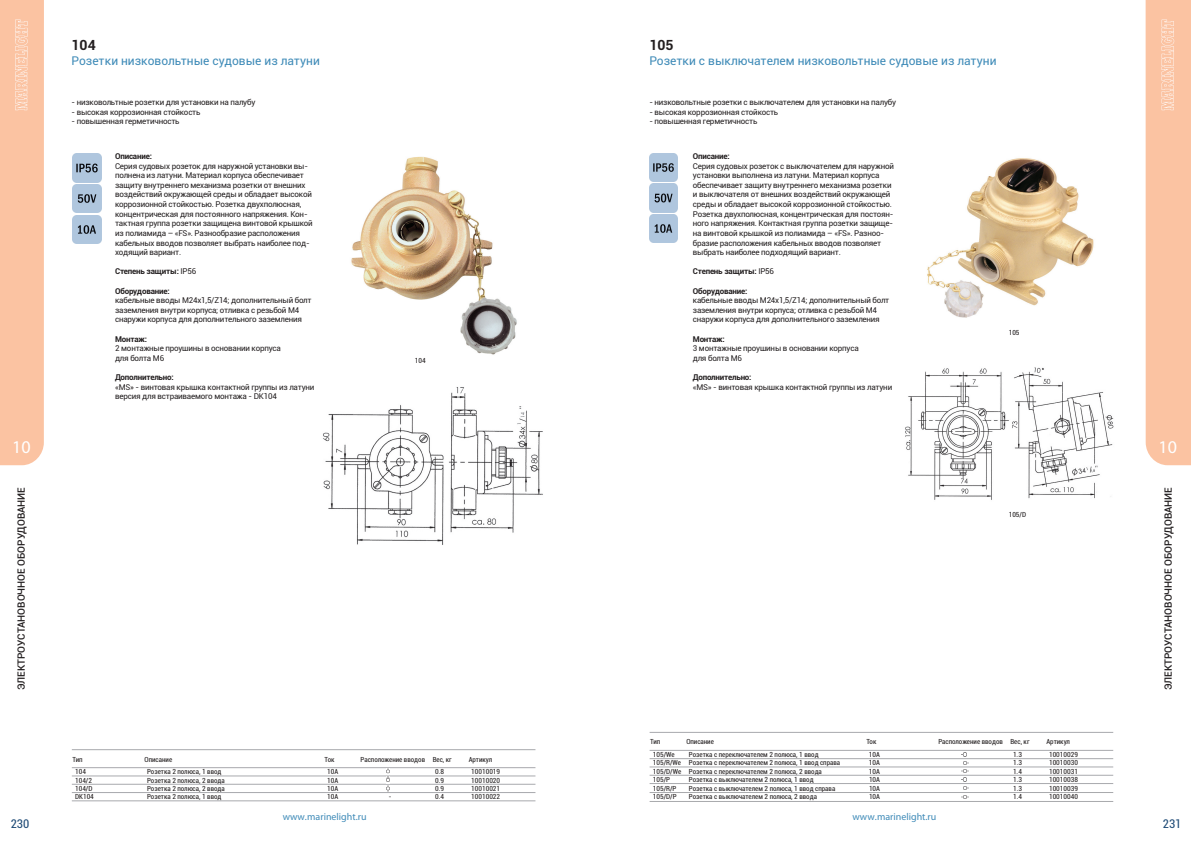
<style>
.page{position:relative;width:1191px;height:842px;background:#fff}
.page>*{position:absolute;margin:0;border:0;box-sizing:border-box;transform-origin:0 0}
.t1{font:18px "Myriad Pro";color:#fff}
.t2{font:700 14px "Roboto";color:#231f20}
.t3{font:12px "Roboto";color:#3f8bb8}
.t4{font:condensed 12px "Roboto";color:#204c77}
.t5{font:500 10px "Roboto";color:#231f20}
.t6{font:10px "Myriad Pro";color:#3f8bb8}
.t7{font:8px/9.6px "Roboto";letter-spacing:-.025em;color:#231f20}
.t8{font:700 8px "Roboto";letter-spacing:-.025em;color:#231f20}
.t9{font:condensed 7px "Roboto";color:#231f20}
.s1{font-weight:400}
</style>
<div class="page">
<div style="left:0;top:0;width:44px;height:465px;background:#fbc3a2"></div>
<div style="left:1145px;top:0;width:46px;height:465px;background:#fbc3a2"></div>
<hr style="left:72px;top:767px;width:463px;height:1px;background:#a8a9ad">
<hr style="left:72px;top:749px;width:463px;height:1px;background:#a8a9ad">
<hr style="left:72px;top:776px;width:463px;height:1px;background:#a8a9ad">
<hr style="left:72px;top:784px;width:463px;height:1px;background:#a8a9ad">
<hr style="left:72px;top:792px;width:463px;height:1px;background:#a8a9ad">
<hr style="left:72px;top:800px;width:463px;height:1px;background:#a8a9ad">
<img style="left:351px;top:156px;width:166px;height:199px">
<img style="left:323px;top:387px;width:220px;height:158px">
<img style="left:73px;top:154px;width:28px;height:28px">
<img style="left:73px;top:184px;width:28px;height:29px">
<img style="left:73px;top:215px;width:28px;height:28px">
<svg style="left:386px;top:769px;width:3px;height:22px"></svg>
<hr style="left:649px;top:750px;width:464px;height:1px;background:#a8a9ad">
<hr style="left:649px;top:732px;width:464px;height:1px;background:#a8a9ad">
<hr style="left:649px;top:758px;width:464px;height:1px;background:#a8a9ad">
<hr style="left:649px;top:767px;width:464px;height:1px;background:#a8a9ad">
<hr style="left:649px;top:775px;width:464px;height:1px;background:#a8a9ad">
<hr style="left:649px;top:783px;width:464px;height:1px;background:#a8a9ad">
<hr style="left:649px;top:792px;width:464px;height:1px;background:#a8a9ad">
<hr style="left:649px;top:801px;width:464px;height:1px;background:#a8a9ad">
<img style="left:927px;top:158px;width:167px;height:160px">
<img style="left:905px;top:367px;width:209px;height:133px">
<img style="left:649px;top:153px;width:28px;height:28px">
<img style="left:649px;top:184px;width:28px;height:28px">
<img style="left:649px;top:214px;width:28px;height:29px">
<svg style="left:961px;top:753px;width:7px;height:46px"></svg>
<h2 class="t2" style="left:72px;top:35px;width:26px">104</h2>
<h3 class="t3" style="left:72px;top:52px;width:250px">Розетки низковольтные судовые из латуни</h3>
<h2 class="t2" style="left:649px;top:35px;width:26px">105</h2>
<h3 class="t3" style="left:649px;top:52px;width:349px">Розетки с выключателем низковольтные судовые из латуни</h3>
<p class="t7" style="left:72px;top:97px;width:185px">- низковольтные розетки для установки на палубу</p>
<p class="t7" style="left:72px;top:107px;width:130px">- высокая коррозионная стойкость</p>
<p class="t7" style="left:72px;top:116px;width:110px">- повышенная герметичность</p>
<p class="t7" style="left:649px;top:97px;width:248px">- низковольтные розетки с выключателем для установки на палубу</p>
<p class="t7" style="left:649px;top:107px;width:130px">- высокая коррозионная стойкость</p>
<p class="t7" style="left:649px;top:116px;width:110px">- повышенная герметичность</p>
<p class="t8" style="left:115px;top:151px;width:38px">Описание:</p>
<p class="t7" style="left:115px;top:161px;width:199px">Серия судовых розеток для наружной установки вы&shy;полнена из латуни. Материал корпуса обеспечивает защиту внутреннего механизма розетки от внешних воздействий окружающей среды и обладает высокой коррозионной стойкостью. Розетка двухполюсная, концентрическая для постоянного напряжения. Кон&shy;тактная группа розетки защищена винтовой крышкой из полиамида – «FS». Разнообразие расположения кабельных вводов позволяет выбрать наиболее под&shy;ходящий вариант.</p>
<p class="t8" style="left:115px;top:266px;width:83px">Степень защиты: <span class="s1">IP56</span></p>
<p class="t8" style="left:115px;top:285px;width:56px">Оборудование:</p>
<p class="t7" style="left:115px;top:295px;width:198px">кабельные вводы М24х1,5/Z14; дополнительный болт заземления внутри корпуса; отливка с резьбой М4 снаружи корпуса для дополнительного заземления</p>
<p class="t8" style="left:115px;top:333px;width:33px">Монтаж:</p>
<p class="t7" style="left:115px;top:343px;width:167px">2 монтажные проушины в основании корпуса для болта М6</p>
<p class="t8" style="left:115px;top:371px;width:60px">Дополнительно:</p>
<p class="t7" style="left:115px;top:382px;width:201px">«МS» - винтовая крышка контактной группы из латуни версия для встраиваемого монтажа - DK104</p>
<p class="t9" style="left:415px;top:355px;width:12px">104</p>
<p class="t8" style="left:693px;top:151px;width:38px">Описание:</p>
<p class="t7" style="left:693px;top:161px;width:202px">Серия судовых розеток с выключателем для наружной установки выполнена из латуни. Материал корпуса обеспечивает защиту внутреннего механизма розетки и выключателя от внешних воздействий окружающей среды и обладает высокой коррозионной стойкостью.<br>Розетка двухполюсная, концентрическая для постоян&shy;ного напряжения. Контактная группа розетки защище&shy;на винтовой крышкой из полиамида – «FS». Разноо&shy;бразие расположения кабельных вводов позволяет выбрать наиболее подходящий вариант.</p>
<p class="t8" style="left:693px;top:266px;width:83px">Степень защиты: <span class="s1">IP56</span></p>
<p class="t8" style="left:693px;top:285px;width:56px">Оборудование:</p>
<p class="t7" style="left:693px;top:295px;width:198px">кабельные вводы М24х1,5/Z14; дополнительный болт заземления внутри корпуса; отливка с резьбой М4 снаружи корпуса для дополнительного заземления</p>
<p class="t8" style="left:693px;top:333px;width:33px">Монтаж:</p>
<p class="t7" style="left:693px;top:343px;width:167px">3 монтажные проушины в основании корпуса для болта М6</p>
<p class="t8" style="left:693px;top:371px;width:60px">Дополнительно:</p>
<p class="t7" style="left:693px;top:382px;width:201px">«МS» - винтовая крышка контактной группы из латуни</p>
<p class="t9" style="left:1008px;top:327px;width:12px">105</p>
<h1 class="t1" style="left:12px;top:436px;width:20px">10</h1>
<h1 class="t1" style="left:1158px;top:436px;width:20px">10</h1>
<p class="t5" style="left:14px;top:690px;width:205px;rotate:-90deg">ЭЛЕКТРОУСТАНОВОЧНОЕ ОБОРУДОВАНИЕ</p>
<p class="t5" style="left:1161px;top:690px;width:205px;rotate:-90deg">ЭЛЕКТРОУСТАНОВОЧНОЕ ОБОРУДОВАНИЕ</p>
<p class="t9" style="left:1008px;top:510px;width:19px">105/D</p>
<p class="t9" style="left:73px;top:754px;width:12px">Тип</p>
<p class="t9" style="left:145px;top:754px;width:29px">Описание</p>
<p class="t9" style="left:325px;top:754px;width:12px">Ток</p>
<p class="t9" style="left:361px;top:754px;width:93px">Расположение вводов Вес, кг</p>
<p class="t9" style="left:469px;top:754px;width:25px">Артикул</p>
<p class="t9" style="left:75px;top:767px;width:12px">104</p>
<p class="t9" style="left:147px;top:767px;width:76px">Розетка 2 полюса, 1 ввод</p>
<p class="t9" style="left:327px;top:767px;width:13px">10А</p>
<p class="t9" style="left:435px;top:767px;width:10px">0.8</p>
<p class="t9" style="left:471px;top:767px;width:30px">10010019</p>
<p class="t9" style="left:75px;top:775px;width:18px">104/2</p>
<p class="t9" style="left:147px;top:775px;width:79px">Розетка 2 полюса, 2 ввода</p>
<p class="t9" style="left:327px;top:775px;width:13px">10А</p>
<p class="t9" style="left:435px;top:775px;width:10px">0.9</p>
<p class="t9" style="left:471px;top:775px;width:30px">10010020</p>
<p class="t9" style="left:75px;top:784px;width:19px">104/D</p>
<p class="t9" style="left:147px;top:784px;width:79px">Розетка 2 полюса, 2 ввода</p>
<p class="t9" style="left:327px;top:784px;width:13px">10А</p>
<p class="t9" style="left:435px;top:784px;width:10px">0.9</p>
<p class="t9" style="left:471px;top:784px;width:30px">10010021</p>
<p class="t9" style="left:75px;top:792px;width:20px">DK104</p>
<p class="t9" style="left:147px;top:792px;width:76px">Розетка 2 полюса, 1 ввод</p>
<p class="t9" style="left:327px;top:792px;width:13px">10А</p>
<p class="t9" style="left:389px;top:792px;width:4px">-</p>
<p class="t9" style="left:435px;top:792px;width:10px">0.4</p>
<p class="t9" style="left:471px;top:792px;width:30px">10010022</p>
<p class="t9" style="left:650px;top:737px;width:12px">Тип</p>
<p class="t9" style="left:686px;top:737px;width:29px">Описание</p>
<p class="t9" style="left:866px;top:737px;width:12px">Ток</p>
<p class="t9" style="left:938px;top:737px;width:93px">Расположение вводов Вес, кг</p>
<p class="t9" style="left:1046px;top:737px;width:25px">Артикул</p>
<p class="t9" style="left:653px;top:749px;width:23px">105/We</p>
<p class="t9" style="left:689px;top:749px;width:131px">Розетка с переключателем 2 полюса, 1 ввод</p>
<p class="t9" style="left:869px;top:749px;width:13px">10А</p>
<p class="t9" style="left:1013px;top:749px;width:10px">1.3</p>
<p class="t9" style="left:1049px;top:749px;width:30px">10010029</p>
<p class="t9" style="left:653px;top:758px;width:189px">105/R/We Розетка с переключателем 2 полюса, 1 ввод справа</p>
<p class="t9" style="left:869px;top:758px;width:13px">10А</p>
<p class="t9" style="left:1013px;top:758px;width:10px">1.3</p>
<p class="t9" style="left:1049px;top:758px;width:30px">10010030</p>
<p class="t9" style="left:653px;top:766px;width:170px">105/D/We Розетка с переключателем 2 полюса, 2 ввода</p>
<p class="t9" style="left:869px;top:766px;width:13px">10А</p>
<p class="t9" style="left:1013px;top:766px;width:10px">1.4</p>
<p class="t9" style="left:1049px;top:766px;width:30px">10010031</p>
<p class="t9" style="left:653px;top:775px;width:19px">105/P</p>
<p class="t9" style="left:689px;top:775px;width:126px">Розетка с выключателем 2 полюса, 1 ввод</p>
<p class="t9" style="left:869px;top:775px;width:13px">10A</p>
<p class="t9" style="left:1013px;top:775px;width:10px">1.3</p>
<p class="t9" style="left:1049px;top:775px;width:30px">10010038</p>
<p class="t9" style="left:653px;top:783px;width:25px">105/R/P</p>
<p class="t9" style="left:689px;top:783px;width:148px">Розетка с выключателем 2 полюса, 1 ввод справа</p>
<p class="t9" style="left:869px;top:783px;width:13px">10A</p>
<p class="t9" style="left:1013px;top:783px;width:10px">1.3</p>
<p class="t9" style="left:1049px;top:783px;width:30px">10010039</p>
<p class="t9" style="left:653px;top:791px;width:25px">105/D/P</p>
<p class="t9" style="left:689px;top:791px;width:130px">Розетка с выключателем 2 полюса, 2 ввода</p>
<p class="t9" style="left:869px;top:791px;width:13px">10A</p>
<p class="t9" style="left:1013px;top:791px;width:10px">1.4</p>
<p class="t9" style="left:1049px;top:791px;width:30px">10010040</p>
<p class="t6" style="left:283px;top:811px;width:85px">www.marinelight.ru</p>
<p class="t6" style="left:852px;top:811px;width:85px">www.marinelight.ru</p>
<h3 class="t4" style="left:11px;top:815px;width:20px">230</h3>
<h3 class="t4" style="left:1162px;top:815px;width:20px">231</h3>
</div>
